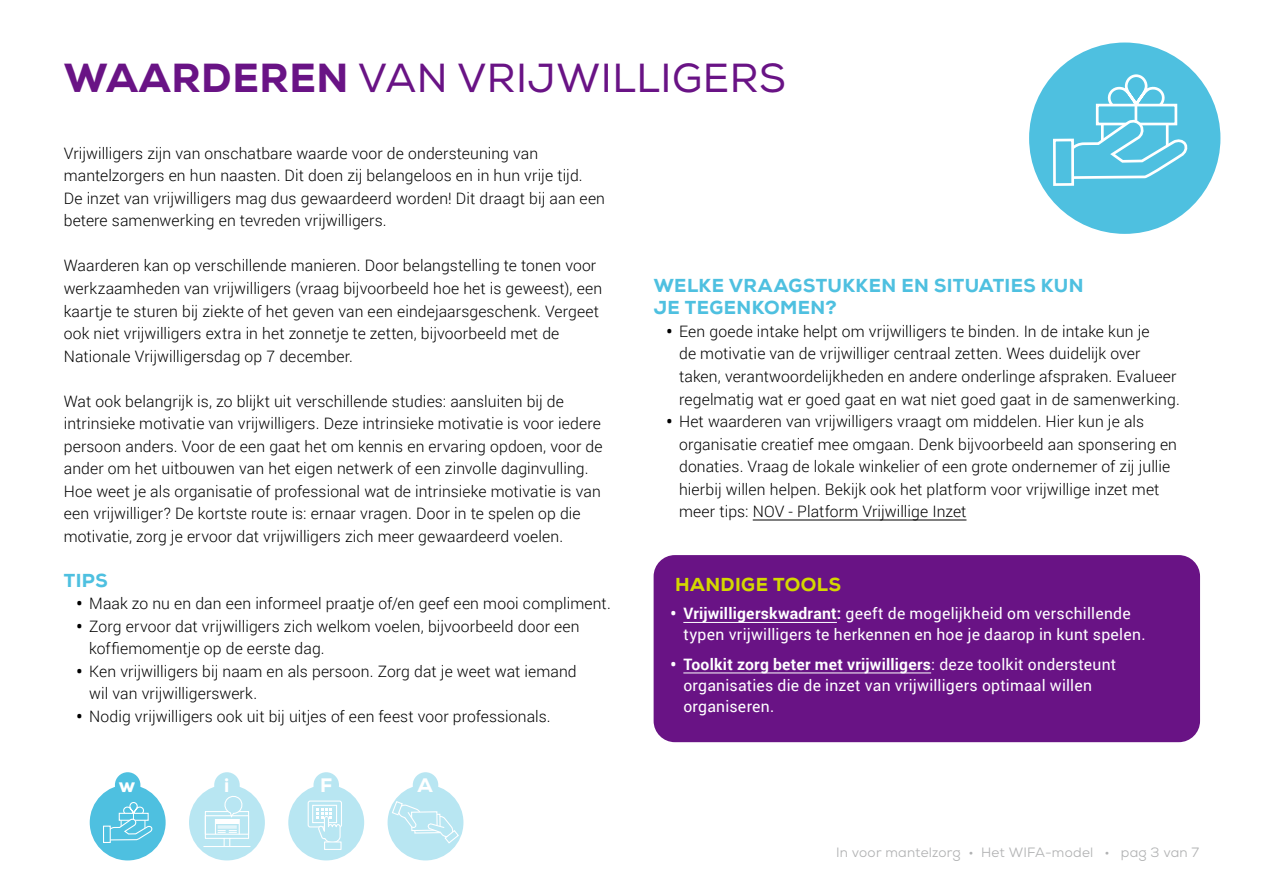
<style>
.page{position:relative;width:1263px;height:893px;background:#fff}
.page>*{position:absolute;margin:0;border:0;box-sizing:border-box;transform-origin:0 0}
.t1{font:40.5px "Nexa";letter-spacing:.015em;color:#691385}
.t2{font:800 19.5px "Nexa";color:#fff}
.t3{font:800 18.75px/22.5px "Nexa";letter-spacing:.02em;color:#4ec0e0}
.t4{font:800 18.75px "Nexa";letter-spacing:.025em;color:#d4d800}
.t5{font:300 15.75px/22.5px "Roboto";letter-spacing:.005em;color:#000}
.t6{font:15.75px/21px "Roboto";letter-spacing:.015em;color:#fff}
.t7{font:13.5px "Nexa";letter-spacing:.02em;color:#b1b2b3}
.s1{font-weight:800}
.s2{font-weight:900}
.s3{font-weight:700}
</style>
<div class="page">
<div style="left:288px;top:784px;width:76px;height:76px;background:#b8e6f2;border-radius:50%"></div>
<div style="left:308px;top:800px;width:34px;height:27px;border:1px solid #fff;border-radius:2px"></div>
<svg style="left:312px;top:805px;width:25px;height:18px"></svg>
<svg style="left:316px;top:809px;width:25px;height:32px"></svg>
<div style="left:324px;top:841px;width:18px;height:9px;background:#b8e6f2;border:1px solid #fff"></div>
<div style="left:313px;top:772px;width:26px;height:26px;background:#b8e6f2;border-radius:50%"></div>
<div style="left:388px;top:784px;width:75px;height:76px;background:#b8e6f2;border-radius:50%"></div>
<svg style="left:391px;top:800px;width:69px;height:44px"></svg>
<div style="left:413px;top:772px;width:25px;height:26px;background:#b8e6f2;border-radius:50%"></div>
<div style="left:189px;top:784px;width:76px;height:76px;background:#b8e6f2;border-radius:50%"></div>
<div style="left:214px;top:772px;width:26px;height:26px;background:#b8e6f2;border-radius:50%"></div>
<svg style="left:203px;top:796px;width:48px;height:51px"></svg>
<div style="left:90px;top:784px;width:76px;height:76px;background:#4ec0e0;border-radius:50%"></div>
<svg style="left:107px;top:802px;width:46px;height:39px"></svg>
<div style="left:104px;top:826px;width:6px;height:16px;background:#4ec0e0"></div>
<div style="left:103px;top:826px;width:8px;height:17px;border:1px solid #fff"></div>
<div style="left:115px;top:772px;width:25px;height:26px;background:#4ec0e0;border-radius:50%"></div>
<hr style="left:753px;top:520px;width:213px;height:1px;background:#000">
<div style="left:654px;top:555px;width:546px;height:187px;background:#691385;border-radius:21px"></div>
<hr style="left:683px;top:622px;width:154px;height:1px;background:#fff">
<hr style="left:683px;top:673px;width:248px;height:1px;background:#fff">
<div style="left:1029px;top:43px;width:191px;height:191px;background:#4ec0e0;border-radius:50%"></div>
<svg style="left:1104px;top:74px;width:64px;height:30px"></svg>
<div style="left:1096px;top:104px;width:81px;height:21px;background:#4ec0e0;border:3px solid #fff"></div>
<hr style="left:1134px;top:105px;width:3px;height:16px;background:#fff">
<svg style="left:1064px;top:120px;width:124px;height:59px"></svg>
<div style="left:1054px;top:140px;width:19px;height:45px;background:#4ec0e0"></div>
<div style="left:1053px;top:139px;width:21px;height:47px;border:3px solid #fff"></div>
<h1 class="t1" style="left:64px;top:54px;width:724px"><span class="s1">WAARDEREN</span> VAN VRIJWILLIGERS</h1>
<p class="t5" style="left:64px;top:142px;width:543px">Vrijwilligers zijn van onschatbare waarde voor de ondersteuning van mantelzorgers en hun naasten. Dit doen zij belangeloos en in hun vrije tijd.<br>De inzet van vrijwilligers mag dus gewaardeerd worden! Dit draagt bij aan een betere samenwerking en tevreden vrijwilligers.</p>
<p class="t5" style="left:64px;top:254px;width:540px">Waarderen kan op verschillende manieren. Door belangstelling te tonen voor werkzaamheden van vrijwilligers (vraag bijvoorbeeld hoe het is geweest), een kaartje te sturen bij ziekte of het geven van een eindejaarsgeschenk. Vergeet ook niet vrijwilligers extra in het zonnetje te zetten, bijvoorbeeld met de Nationale Vrijwilligersdag op 7 december.</p>
<p class="t5" style="left:64px;top:389px;width:540px">Wat ook belangrijk is, zo blijkt uit verschillende studies: aansluiten bij de intrinsieke motivatie van vrijwilligers. Deze intrinsieke motivatie is voor iedere persoon anders. Voor de een gaat het om kennis en ervaring opdoen, voor de ander om het uitbouwen van het eigen netwerk of een zinvolle daginvulling.<br>Hoe weet je als organisatie of professional wat de intrinsieke motivatie is van een vrijwilliger? De kortste route is: ernaar vragen. Door in te spelen op die motivatie, zorg je ervoor dat vrijwilligers zich meer gewaardeerd voelen.</p>
<p class="t3" style="left:64px;top:569px;width:45px">TIPS</p>
<p class="t5" style="left:77px;top:592px;width:536px"><span class="s2">•</span> Maak zo nu en dan een informeel praatje of/en geef een mooi compliment.</p>
<p class="t5" style="left:89px;top:614px;width:492px;text-indent:-13px"><span class="s2">•</span> Zorg ervoor dat vrijwilligers zich welkom voelen, bijvoorbeeld door een koffiemomentje op de eerste dag.</p>
<p class="t5" style="left:89px;top:659px;width:489px;text-indent:-13px"><span class="s2">•</span> Ken vrijwilligers bij naam en als persoon. Zorg dat je weet wat iemand wil van vrijwilligerswerk.</p>
<p class="t5" style="left:77px;top:704px;width:476px"><span class="s2">•</span> Nodig vrijwilligers ook uit bij uitjes of een feest voor professionals.</p>
<p class="t2" style="left:119px;top:773px;width:18px">w</p>
<p class="t2" style="left:224px;top:773px;width:7px">i</p>
<p class="t2" style="left:320px;top:773px;width:14px">F</p>
<p class="t2" style="left:417px;top:773px;width:17px">A</p>
<p class="t3" style="left:654px;top:274px;width:431px">WELKE VRAAGSTUKKEN EN SITUATIES KUN<br>JE TEGENKOMEN?</p>
<p class="t5" style="left:679px;top:320px;width:502px;text-indent:-13px"><span class="s2">•</span> Een goede intake helpt om vrijwilligers te binden. In de intake kun je<br>de motivatie van de vrijwilliger centraal zetten. Wees duidelijk over taken, verantwoordelijkheden en andere onderlinge afspraken. Evalueer regelmatig wat er goed gaat en wat niet goed gaat in de samenwerking.</p>
<p class="t5" style="left:679px;top:410px;width:499px;text-indent:-13px"><span class="s2">•</span> Het waarderen van vrijwilligers vraagt om middelen. Hier kun je als organisatie creatief mee omgaan. Denk bijvoorbeeld aan sponsering en donaties. Vraag de lokale winkelier of een grote ondernemer of zij jullie hierbij willen helpen. Bekijk ook het platform voor vrijwillige inzet met meer tips: NOV - Platform Vrijwillige Inzet</p>
<p class="t4" style="left:675px;top:572px;width:168px">HANDIGE TOOLS</p>
<p class="t6" style="left:683px;top:603px;width:464px;text-indent:-13px"><span class="s2">•</span> <span class="s3">Vrijwilligerskwadrant:</span> geeft de mogelijkheid om verschillende typen vrijwilligers te herkennen en hoe je daarop in kunt spelen.</p>
<p class="t6" style="left:683px;top:653px;width:434px;text-indent:-13px"><span class="s2">•</span> <span class="s3">Toolkit zorg beter met vrijwilligers</span>: deze toolkit ondersteunt organisaties die de inzet van vrijwilligers optimaal willen organiseren.</p>
<p class="t7" style="left:836px;top:844px;width:365px">In voor mantelzorg • Het WIFA-model • pag 3 van 7</p>
</div>
